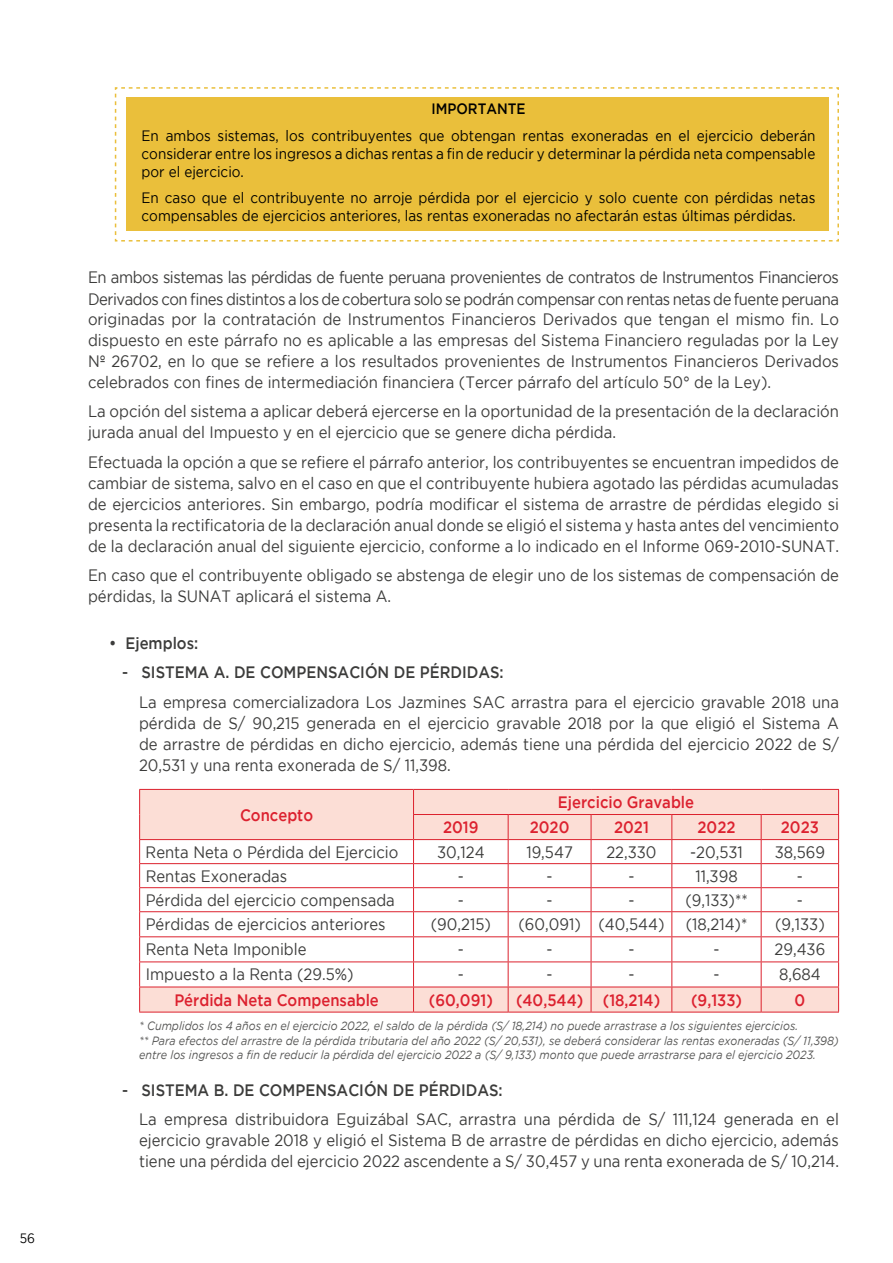
<style>
.page{position:relative;width:893px;height:1263px;background:#fff}
.page>*{position:absolute;margin:0;border:0;box-sizing:border-box;transform-origin:0 0}
.t1{font:16.5px/21px "Gotham";color:#3c3c3b;text-align:justify;scale:.9 1}
.t2{font:16.5px/21px "Gotham";letter-spacing:-.03em;color:#3c3c3b;scale:.9 1}
.t3{font:500 16.5px "Gotham";color:#dc212f;scale:.9 1}
.t4{font:500 16.5px "Gotham";color:#3c3c3b;scale:.9 1}
.t5{font:15px/18px "Gotham";color:#000;text-align:justify;scale:.9 1}
.t6{font:500 15px "Gotham";color:#000;scale:.9 1}
.t7{font:13.5px "Gotham";color:#000;scale:.9 1}
.t8{font:italic 12px/14.4px "Gotham";color:#575756;scale:.9 1}
</style>
<div class="page">
<hr style="left:139px;top:1012px;width:275px;height:1px;background:#dc222e">
<hr style="left:414px;top:1012px;width:94px;height:1px;background:#dc222e">
<hr style="left:508px;top:1012px;width:83px;height:1px;background:#dc222e">
<hr style="left:591px;top:1012px;width:81px;height:1px;background:#dc222e">
<hr style="left:672px;top:1012px;width:89px;height:1px;background:#dc222e">
<svg style="left:139px;top:789px;width:700px;height:223px"></svg>
<hr style="left:761px;top:1012px;width:78px;height:1px;background:#dc222e">
<svg style="left:114px;top:87px;width:725px;height:155px"></svg>
<div style="left:126px;top:97px;width:702px;height:133px;background:#eabf3b"></div>
<p class="t7" style="left:20px;top:1231px;width:18px">56</p>
<p class="t6" style="left:431px;top:100px;width:106px">IMPORTANTE</p>
<p class="t5" style="left:142px;top:126px;width:750px">En ambos sistemas, los contribuyentes que obtengan rentas exoneradas en el ejercicio deberán considerar entre los ingresos a dichas rentas a fin de reducir y determinar la pérdida neta compensable por el ejercicio.</p>
<p class="t5" style="left:142px;top:189px;width:750px">En caso que el contribuyente no arroje pérdida por el ejercicio y solo cuente con pérdidas netas compensables de ejercicios anteriores, las rentas exoneradas no afectarán estas últimas pérdidas.</p>
<p class="t2" style="left:88px;top:267px;width:836px">En ambos sistemas las pérdidas de fuente peruana provenientes de contratos de Instrumentos Financieros<br>Derivados con fines distintos a los de cobertura solo se podrán compensar con rentas netas de fuente peruana</p>
<p class="t1" style="left:88px;top:308px;width:836px">originadas por la contratación de Instrumentos Financieros Derivados que tengan el mismo fin. Lo dispuesto en este párrafo no es aplicable a las empresas del Sistema Financiero reguladas por la Ley Nº 26702, en lo que se refiere a los resultados provenientes de Instrumentos Financieros Derivados celebrados con fines de intermediación financiera (Tercer párrafo del artículo 50° de la Ley).</p>
<p class="t1" style="left:88px;top:401px;width:836px">La opción del sistema a aplicar deberá ejercerse en la oportunidad de la presentación de la declaración jurada anual del Impuesto y en el ejercicio que se genere dicha pérdida.</p>
<p class="t1" style="left:88px;top:451px;width:836px">Efectuada la opción a que se refiere el párrafo anterior, los contribuyentes se encuentran impedidos de cambiar de sistema, salvo en el caso en que el contribuyente hubiera agotado las pérdidas acumuladas de ejercicios anteriores. Sin embargo, podría modificar el sistema de arrastre de pérdidas elegido si presenta la rectificatoria de la declaración anual donde se eligió el sistema y hasta antes del vencimiento de la declaración anual del siguiente ejercicio, conforme a lo indicado en el Informe 069-2010-SUNAT.</p>
<p class="t1" style="left:88px;top:565px;width:836px">En caso que el contribuyente obligado se abstenga de elegir uno de los sistemas de compensación de pérdidas, la SUNAT aplicará el sistema A.</p>
<p class="t4" style="left:109px;top:634px;width:100px">• Ejemplos:</p>
<p class="t4" style="left:122px;top:663px;width:426px">- SISTEMA A. DE COMPENSACIÓN DE PÉRDIDAS:</p>
<p class="t1" style="left:139px;top:691px;width:779px">La empresa comercializadora Los Jazmines SAC arrastra para el ejercicio gravable 2018 una pérdida de S/ 90,215 generada en el ejercicio gravable 2018 por la que eligió el Sistema A de arrastre de pérdidas en dicho ejercicio, además tiene una pérdida del ejercicio 2022 de S/ 20,531 y una renta exonerada de S/ 11,398.</p>
<p class="t3" style="left:240px;top:805px;width:83px">Concepto</p>
<p class="t3" style="left:558px;top:793px;width:153px">Ejercicio Gravable</p>
<p class="t3" style="left:443px;top:818px;width:41px">2019</p>
<p class="t3" style="left:530px;top:818px;width:46px">2020</p>
<p class="t3" style="left:614px;top:818px;width:40px">2021</p>
<p class="t3" style="left:697px;top:818px;width:44px">2022</p>
<p class="t3" style="left:781px;top:818px;width:44px">2023</p>
<p class="t1" style="left:146px;top:841px;width:282px">Renta Neta o Pérdida del Ejercicio</p>
<p class="t1" style="left:437px;top:841px;width:54px">30,124</p>
<p class="t1" style="left:526px;top:841px;width:53px">19,547</p>
<p class="t1" style="left:606px;top:841px;width:57px">22,330</p>
<p class="t1" style="left:690px;top:841px;width:60px">-20,531</p>
<p class="t1" style="left:775px;top:841px;width:58px">38,569</p>
<p class="t1" style="left:146px;top:865px;width:159px">Rentas Exoneradas</p>
<p class="t1" style="left:458px;top:865px;width:8px">-</p>
<p class="t1" style="left:547px;top:865px;width:8px">-</p>
<p class="t1" style="left:628px;top:865px;width:8px">-</p>
<p class="t1" style="left:695px;top:865px;width:49px">11,398</p>
<p class="t1" style="left:797px;top:865px;width:8px">-</p>
<p class="t1" style="left:146px;top:889px;width:278px">Pérdida del ejercicio compensada</p>
<p class="t1" style="left:458px;top:889px;width:8px">-</p>
<p class="t1" style="left:547px;top:889px;width:8px">-</p>
<p class="t1" style="left:628px;top:889px;width:8px">-</p>
<p class="t1" style="left:685px;top:889px;width:71px">(9,133)**</p>
<p class="t1" style="left:797px;top:889px;width:8px">-</p>
<p class="t1" style="left:146px;top:914px;width:268px">Pérdidas de ejercicios anteriores</p>
<p class="t1" style="left:431px;top:913px;width:68px">(90,215)</p>
<p class="t1" style="left:518px;top:913px;width:164px">(60,091) (40,544)</p>
<p class="t1" style="left:686px;top:913px;width:70px">(18,214)*</p>
<p class="t1" style="left:775px;top:913px;width:57px">(9,133)</p>
<p class="t1" style="left:146px;top:939px;width:180px">Renta Neta Imponible</p>
<p class="t1" style="left:458px;top:938px;width:8px">-</p>
<p class="t1" style="left:547px;top:938px;width:8px">-</p>
<p class="t1" style="left:628px;top:938px;width:8px">-</p>
<p class="t1" style="left:713px;top:938px;width:8px">-</p>
<p class="t1" style="left:774px;top:938px;width:58px">29,436</p>
<p class="t1" style="left:146px;top:964px;width:233px">Impuesto a la Renta (29.5%)</p>
<p class="t1" style="left:458px;top:963px;width:8px">-</p>
<p class="t1" style="left:547px;top:963px;width:8px">-</p>
<p class="t1" style="left:628px;top:963px;width:8px">-</p>
<p class="t1" style="left:714px;top:963px;width:8px">-</p>
<p class="t1" style="left:779px;top:963px;width:48px">8,684</p>
<p class="t3" style="left:174px;top:990px;width:229px">Pérdida Neta Compensable</p>
<p class="t3" style="left:429px;top:990px;width:73px">(60,091)</p>
<p class="t3" style="left:516px;top:990px;width:162px">(40,544) (18,214)</p>
<p class="t3" style="left:691px;top:990px;width:58px">(9,133)</p>
<p class="t3" style="left:795px;top:990px;width:13px">0</p>
<p class="t8" style="left:139px;top:1019px;width:779px">* Cumplidos los 4 años en el ejercicio 2022, el saldo de la pérdida (S/ 18,214) no puede arrastrase a los siguientes ejercicios.<br>** Para efectos del arrastre de la pérdida tributaria del año 2022 (S/ 20,531), se deberá considerar las rentas exoneradas (S/ 11,398) entre los ingresos a fin de reducir la pérdida del ejercicio 2022 a (S/ 9,133) monto que puede arrastrarse para el ejercicio 2023.</p>
<p class="t4" style="left:122px;top:1081px;width:424px">- SISTEMA B. DE COMPENSACIÓN DE PÉRDIDAS:</p>
<p class="t1" style="left:139px;top:1109px;width:779px">La empresa distribuidora Eguizábal SAC, arrastra una pérdida de S/ 111,124 generada en el ejercicio gravable 2018 y eligió el Sistema B de arrastre de pérdidas en dicho ejercicio, además tiene una pérdida del ejercicio 2022 ascendente a S/ 30,457 y una renta exonerada de S/ 10,214.</p>
</div>
